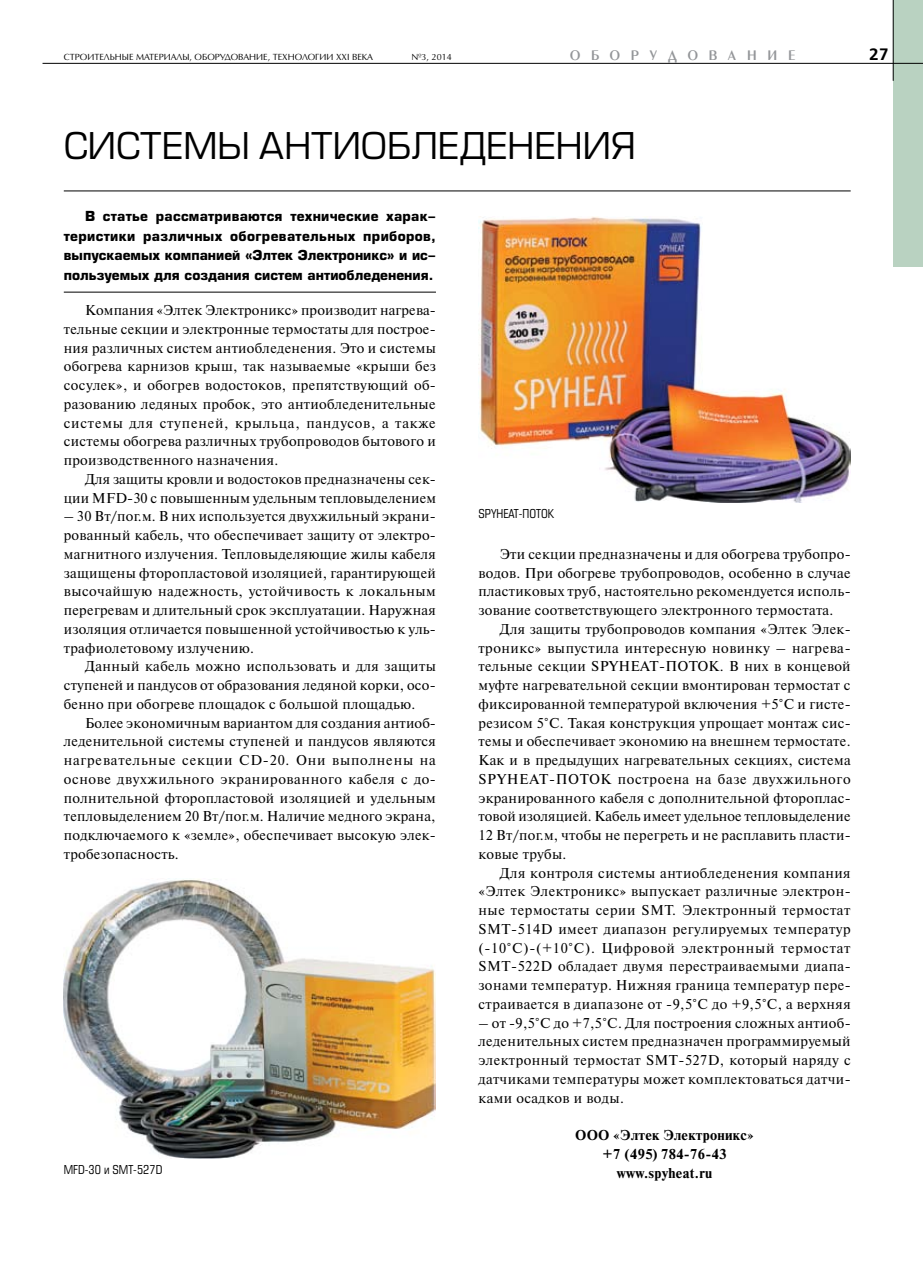
<style>
.page{position:relative;width:923px;height:1263px;background:#fff}
.page>*{position:absolute;margin:0;border:0;box-sizing:border-box;transform-origin:0 0}
.t1{font:36px "Europe";color:#000}
.t2{font:700 16.5px "Free Set C";color:#000}
.t3{font:14.55px "Penta Demi";letter-spacing:.745em;color:#939598}
.t4{font:14.25px/18.8px "Newton C";letter-spacing:.02em;color:#000;text-align:justify}
.t5{font:700 14.25px/18.8px "Newton C";letter-spacing:.02em;color:#000;text-align:center}
.t6{font:700 13.5px/19.5px "Europe";color:#000;text-align:justify}
.t7{font:12px "Europe Cond";color:#000}
.t8{font:9px "AG Opus";color:#000}
</style>
<div class="page">
<div style="left:893px;top:0;width:30px;height:267px;background:#b9d2c1"></div>
<hr style="left:64px;top:191px;width:786px;height:1px;background:#000">
<hr style="left:64px;top:292px;width:372px;height:1px;background:#000">
<img style="left:478px;top:216px;width:372px;height:287px">
<img style="left:64px;top:879px;width:372px;height:279px">
<hr style="left:893px;top:0;width:1px;height:81px;background:#000">
<hr style="left:43px;top:63px;width:880px;height:1px;background:#000">
<p class="t8" style="left:64px;top:51px;width:311px">СТРОИТЕЛЬНЫЕ МАТЕРИАЛЫ, ОБОРУДОВАНИЕ, ТЕХНОЛОГИИ XXI ВЕКА</p>
<p class="t8" style="left:412px;top:51px;width:42px">№3, 2014</p>
<p class="t3" style="left:570px;top:48px;width:227px">ОБОРУДОВАНИЕ</p>
<p class="t2" style="left:868px;top:45px;width:22px">27</p>
<h1 class="t1" style="left:64px;top:125px;width:573px">Системы антиобледенения</h1>
<p class="t6" style="left:64px;top:207px;width:374px;text-indent:21px">В статье рассматриваются технические харак&shy;теристики различных обогревательных приборов, выпускаемых компанией «Элтек Электроникс» и ис&shy;пользуемых для создания систем антиобледенения.</p>
<p class="t4" style="left:64px;top:301px;width:374px;text-indent:21px">Компания «Элтек Электроникс» производит нагрева&shy;тельные секции и электронные термостаты для построе&shy;ния различных систем антиобледенения. Это и системы обогрева карнизов крыш, так называемые «крыши без сосулек», и обогрев водостоков, препятствующий об&shy;разованию ледяных пробок, это антиобледенительные системы для ступеней, крыльца, пандусов, а также системы обогрева различных трубопроводов бытового и производственного назначения.</p>
<p class="t4" style="left:64px;top:470px;width:374px;text-align:right">Для защиты кровли и водостоков предназначены сек&shy;ции MFD-30 с повышенным удельным тепловыделением</p>
<p class="t4" style="left:64px;top:507px;width:374px">– 30 Вт/пог.м. В них используется двухжильный экрани&shy;рованный кабель, что обеспечивает защиту от электро&shy;магнитного излучения. Тепловыделяющие жилы кабеля защищены фторопластовой изоляцией, гарантирующей высочайшую надежность, устойчивость к локальным перегревам и длительный срок эксплуатации. Наружная изоляция отличается повышенной устойчивостью к уль&shy;трафиолетовому излучению.</p>
<p class="t4" style="left:64px;top:657px;width:374px;text-indent:21px">Данный кабель можно использовать и для защиты ступеней и пандусов от образования ледяной корки, осо&shy;бенно при обогреве площадок с большой площадью.</p>
<p class="t4" style="left:64px;top:713px;width:374px;text-indent:21px">Более экономичным вариантом для создания антиоб&shy;леденительной системы ступеней и пандусов являются нагревательные секции CD-20. Они выполнены на основе двухжильного экранированного кабеля с до&shy;полнительной фторопластовой изоляцией и удельным тепловыделением 20 Вт/пог.м. Наличие медного экрана, подключаемого к «земле», обеспечивает высокую элек&shy;тробезопасность.</p>
<p class="t7" style="left:64px;top:1162px;width:100px">MFD-30 и SMT-527D</p>
<p class="t7" style="left:478px;top:506px;width:77px">SPYHEAT-ПОТОК</p>
<p class="t4" style="left:478px;top:545px;width:374px;text-indent:21px">Эти секции предназначены и для обогрева трубопро&shy;водов. При обогреве трубопроводов, особенно в случае пластиковых труб, настоятельно рекомендуется исполь&shy;зование соответствующего электронного термостата.</p>
<p class="t4" style="left:478px;top:620px;width:374px;text-indent:21px">Для защиты трубопроводов компания «Элтек Элек&shy;троникс» выпустила интересную новинку – нагрева&shy;тельные секции SPYHEAT-ПОТОК. В них в концевой муфте нагревательной секции вмонтирован термостат с фиксированной температурой включения +5°С и гисте&shy;резисом 5°С. Такая конструкция упрощает монтаж сис&shy;темы и обеспечивает экономию на внешнем термостате.<br>Как и в предыдущих нагревательных секциях, система SPYHEAT-ПОТОК построена на базе двухжильного экранированного кабеля с дополнительной фтороплас&shy;товой изоляцией. Кабель имеет удельное тепловыделение 12 Вт/пог.м, чтобы не перегреть и не расплавить пласти&shy;ковые трубы.</p>
<p class="t4" style="left:478px;top:863px;width:374px;text-indent:21px">Для контроля системы антиобледенения компания «Элтек Электроникс» выпускает различные электрон&shy;ные термостаты серии SMT. Электронный термостат SMT-514D имеет диапазон регулируемых температур (-10°С)-(+10°С). Цифровой электронный термостат SMT-522D обладает двумя перестраиваемыми диапа&shy;зонами температур. Нижняя граница температур пере&shy;страивается в диапазоне от -9,5°С до +9,5°С, а верхняя</p>
<p class="t4" style="left:478px;top:1013px;width:374px">– от -9,5°С до +7,5°С. Для построения сложных антиоб&shy;леденительных систем предназначен программируемый электронный термостат SMT-527D, который наряду с датчиками температуры может комплектоваться датчи&shy;ками осадков и воды.</p>
<p class="t5" style="left:575px;top:1126px;width:180px">ООО «Элтек Электроникс» +7 (495) 784-76-43 www.spyheat.ru</p>
</div>
